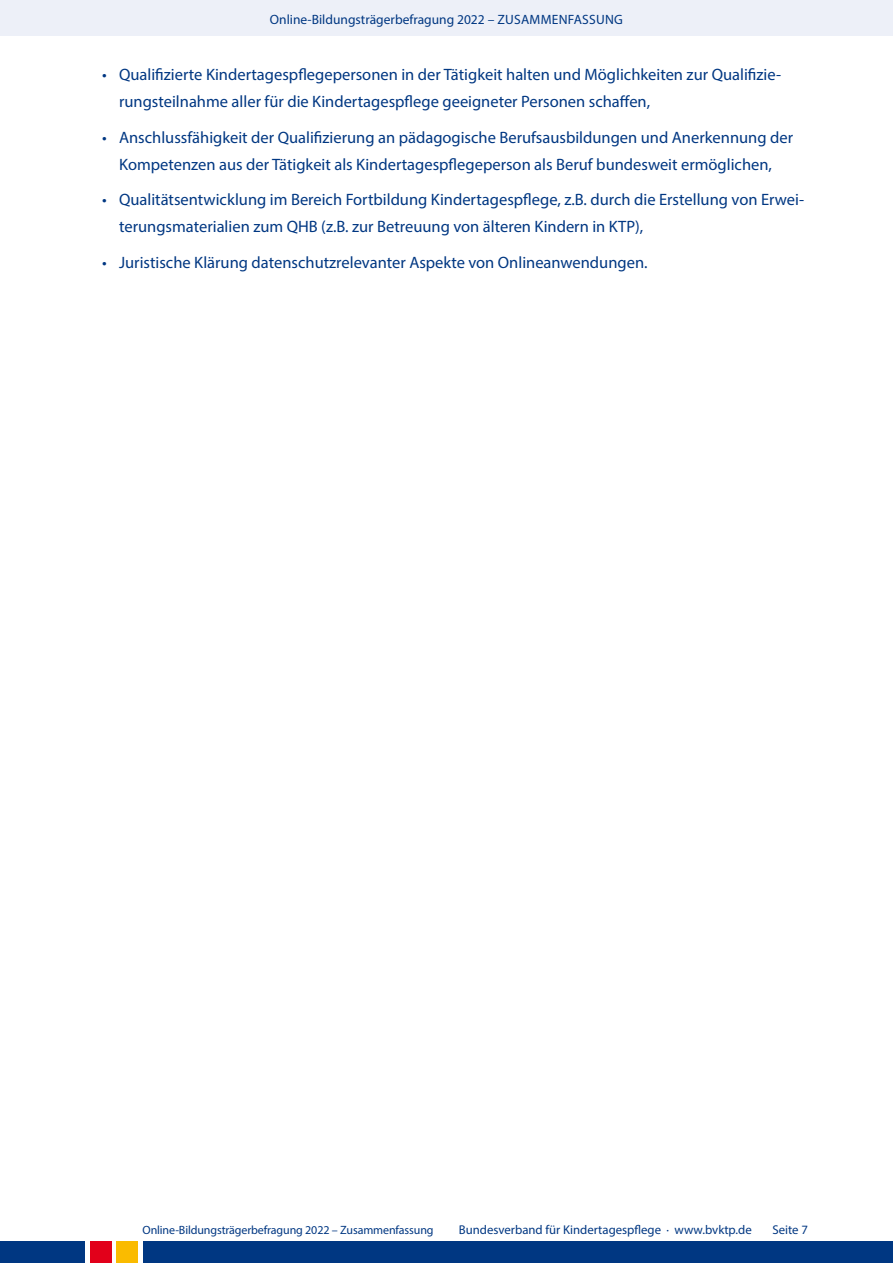
<style>
.page{position:relative;width:893px;height:1263px;background:#fff}
.page>*{position:absolute;margin:0;border:0;box-sizing:border-box;transform-origin:0 0}
.t1{font:16.5px/27px "Myriad Pro";color:#003782}
.Text{font:13.5px "Myriad Pro";color:#003782}
.t2{font:12.75px "Myriad Pro";color:#003782}
.t3{font:12px "Myriad Pro";letter-spacing:-.01em;color:#003782}
</style>
<div class="page">
<div style="left:0;top:1242px;width:893px;height:21px;background:#003782"></div>
<div style="left:85px;top:1242px;width:5px;height:21px;background:#fff"></div>
<div style="left:111px;top:1242px;width:6px;height:21px;background:#fff"></div>
<div style="left:138px;top:1242px;width:5px;height:21px;background:#fff"></div>
<div style="left:90px;top:1242px;width:21px;height:21px;background:#e2001a"></div>
<div style="left:117px;top:1242px;width:21px;height:21px;background:#fabb00"></div>
<div style="left:0;top:0;width:893px;height:36px;background:#edf0f8"></div>
<p class="Text" style="left:270px;top:11px;width:355px">Online-Bildungsträgerbefragung 2022 – ZUSAMMENFASSUNG</p>
<p class="t1" style="left:119px;top:61px;width:664px;text-indent:-17px">• Qualifizierte Kindertagespflegepersonen in der Tätigkeit halten und Möglichkeiten zur Qualifizie&shy;rungsteilnahme aller für die Kindertagespflege geeigneter Personen schaffen,</p>
<p class="t1" style="left:102px;top:124px;width:693px;text-align:center">• Anschlussfähigkeit der Qualifizierung an pädagogische Berufsausbildungen und Anerkennung der<br>Kompetenzen aus der Tätigkeit als Kindertagespflegeperson als Beruf bundesweit ermöglichen,</p>
<p class="t1" style="left:119px;top:186px;width:687px;text-indent:-17px">• Qualitätsentwicklung im Bereich Fortbildung Kindertagespflege, z.B. durch die Erstellung von Erwei&shy;terungsmaterialien zum QHB (z.B. zur Betreuung von älteren Kindern in KTP),</p>
<p class="t1" style="left:102px;top:249px;width:547px">• Juristische Klärung datenschutzrelevanter Aspekte von Onlineanwendungen.</p>
<p class="t3" style="left:143px;top:1222px;width:293px">Online-Bildungsträgerbefragung 2022 – Zusammenfassung</p>
<p class="t2" style="left:459px;top:1222px;width:294px">Bundesverband für Kindertagespflege · www.bvktp.de</p>
<p class="t2" style="left:772px;top:1222px;width:37px">Seite 7</p>
</div>
